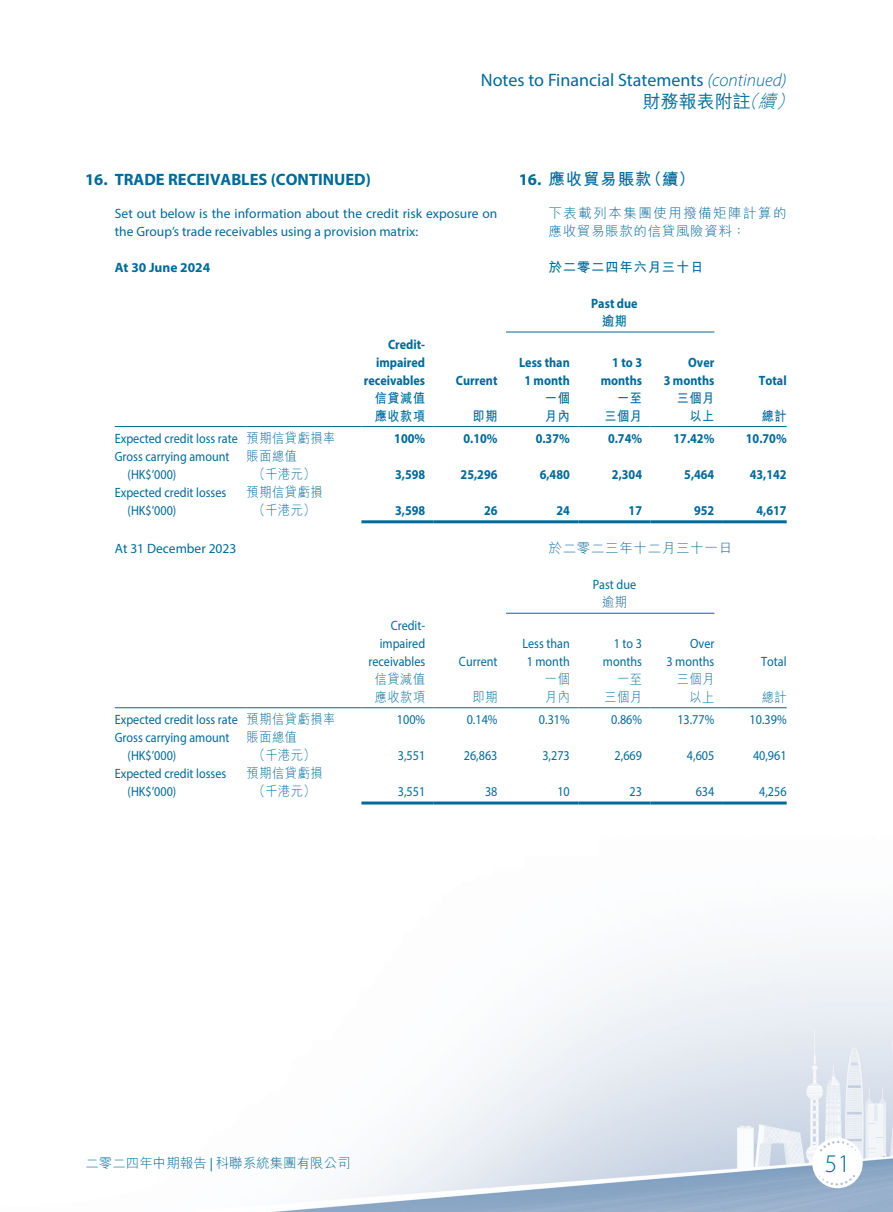
<style>
.page{position:relative;width:893px;height:1212px;background:#fff}
.page>*{position:absolute;margin:0;border:0;box-sizing:border-box;transform-origin:0 0}
.t1{font:300 25.5px "Myriad Pro";color:#016a99}
.t2{font:18px "Myriad Pro";color:#016a99}
.t3{font:18px "M Hei HK Medium E Ten B5 H";color:#016a99}
.t4{font:700 16.5px "Myriad Pro";color:#016a99}
.t5{font:16.5px "M Hei HK Bold E Ten B5 H";letter-spacing:.05em;color:#016a99}
.t6{font:13.5px/18px "Myriad Pro";color:#016a99;scale:.9 1}
.t7{font:700 13.5px/18px "Myriad Pro";color:#016a99;text-align:right;scale:.9 1}
.t8{font:13.5px/18px "Myriad Pro";color:#016a99}
.t9{font:13.5px/18px "M Hei HK Light E Ten B5 H";letter-spacing:.05em;color:#016a99;scale:.9 1}
.t10{font:13.5px/18px "M Hei HK Light E Ten B5 H";letter-spacing:.11em;color:#016a99}
.t11{font:13.5px/18px "M Hei HK Bold E Ten B5 H";letter-spacing:.05em;color:#016a99;scale:.9 1}
.t12{font:13.5px "M Hei HK Light E Ten B5 H";color:#016a99}
.t13{font:13.5px "M Hei HK Light E Ten B5 H";letter-spacing:.05em;color:#016a99}
.t14{font:700 13.5px "Myriad Pro";color:#016a99}
.t15{font:13.5px "M Hei HK Bold E Ten B5 H";letter-spacing:.05em;color:#016a99}
.s1{font-weight:300;font-style:italic}
.s2{font-family:"M Hei HK Light E Ten B5 H";font-style:italic}
.s3{font-family:"Myriad Pro";font-weight:700}
.s4{font-family:"M Hei HK Light E Ten B5 H"}
.s5{font-family:"Myriad Pro"}
</style>
<div class="page">
<img style="left:273px;top:804px;width:620px;height:408px">
<div style="left:812px;top:1138px;width:51px;height:50px;background:#fff;border-radius:50%"></div>
<svg style="left:820px;top:1141px;width:36px;height:10px"></svg>
<svg style="left:819px;top:1175px;width:36px;height:10px"></svg>
<hr style="left:506px;top:332px;width:208px;height:1px;background:#016a99">
<hr style="left:115px;top:426px;width:132px;height:1px;background:#016a99">
<hr style="left:247px;top:426px;width:114px;height:1px;background:#016a99">
<hr style="left:361px;top:426px;width:73px;height:1px;background:#016a99">
<hr style="left:434px;top:426px;width:72px;height:1px;background:#016a99">
<hr style="left:506px;top:426px;width:72px;height:1px;background:#016a99">
<hr style="left:578px;top:426px;width:73px;height:1px;background:#016a99">
<hr style="left:651px;top:426px;width:72px;height:1px;background:#016a99">
<hr style="left:723px;top:426px;width:64px;height:1px;background:#016a99">
<hr style="left:361px;top:520px;width:73px;height:3px;background:#016a99">
<hr style="left:434px;top:520px;width:72px;height:3px;background:#016a99">
<hr style="left:506px;top:520px;width:72px;height:3px;background:#016a99">
<hr style="left:578px;top:520px;width:73px;height:3px;background:#016a99">
<hr style="left:651px;top:520px;width:72px;height:3px;background:#016a99">
<hr style="left:723px;top:520px;width:64px;height:3px;background:#016a99">
<hr style="left:506px;top:613px;width:208px;height:1px;background:#016a99">
<hr style="left:115px;top:707px;width:132px;height:1px;background:#016a99">
<hr style="left:247px;top:707px;width:114px;height:1px;background:#016a99">
<hr style="left:361px;top:707px;width:73px;height:1px;background:#016a99">
<hr style="left:434px;top:707px;width:72px;height:1px;background:#016a99">
<hr style="left:506px;top:707px;width:72px;height:1px;background:#016a99">
<hr style="left:578px;top:707px;width:73px;height:1px;background:#016a99">
<hr style="left:651px;top:707px;width:72px;height:1px;background:#016a99">
<hr style="left:723px;top:707px;width:64px;height:1px;background:#016a99">
<hr style="left:361px;top:801px;width:73px;height:3px;background:#016a99">
<hr style="left:434px;top:801px;width:72px;height:3px;background:#016a99">
<hr style="left:506px;top:801px;width:72px;height:3px;background:#016a99">
<hr style="left:578px;top:801px;width:73px;height:3px;background:#016a99">
<hr style="left:651px;top:801px;width:72px;height:3px;background:#016a99">
<hr style="left:723px;top:801px;width:64px;height:3px;background:#016a99">
<h2 class="t2" style="left:481px;top:73px;width:307px">Notes to Financial Statements <span class="s1">(continued)</span></h2>
<h2 class="t3" style="left:643px;top:94px;width:157px">財務報表附註<span class="s2">（續）</span></h2>
<p class="t4" style="left:85px;top:173px;width:287px">16. TRADE RECEIVABLES (CONTINUED)</p>
<p class="t8" style="left:115px;top:206px;width:384px">Set out below is the information about the credit risk exposure on the Group’s trade receivables using a provision matrix:</p>
<p class="t14" style="left:115px;top:262px;width:97px">At 30 June 2024</p>
<p class="t5" style="left:519px;top:172px;width:178px"><span class="s3">16.</span> 應收貿易賬款（續）</p>
<p class="t10" style="left:548px;top:206px;width:240px">下表載列本集團使用撥備矩陣計算的應收貿易賬款的信貸風險資料：</p>
<p class="t15" style="left:548px;top:262px;width:157px">於二零二四年六月三十日</p>
<p class="t7" style="left:591px;top:296px;width:53px">Past due</p>
<p class="t11" style="left:602px;top:314px;width:29px">逾期</p>
<p class="t7" style="left:364px;top:336px;width:70px">Credit&shy;impaired receivables</p>
<p class="t7" style="left:456px;top:372px;width:48px">Current</p>
<p class="t7" style="left:519px;top:354px;width:58px;text-align:center">Less than<br>1 month</p>
<p class="t7" style="left:601px;top:354px;width:48px">1 to 3 months</p>
<p class="t7" style="left:664px;top:354px;width:58px">Over<br>3 months</p>
<p class="t7" style="left:759px;top:372px;width:32px">Total</p>
<p class="t11" style="left:375px;top:390px;width:58px">信貸減值應收款項</p>
<p class="t11" style="left:473px;top:408px;width:29px">即期</p>
<p class="t11" style="left:545px;top:390px;width:29px">一個月內</p>
<p class="t11" style="left:604px;top:390px;width:43px;text-align:right">一至三個月</p>
<p class="t11" style="left:677px;top:390px;width:43px;text-align:right">三個月以上</p>
<p class="t11" style="left:762px;top:408px;width:29px">總計</p>
<p class="t6" style="left:115px;top:431px;width:247px">Expected credit loss rate <span class="s4">預期信貸虧損率</span></p>
<p class="t7" style="left:394px;top:431px;width:36px">100%</p>
<p class="t7" style="left:463px;top:431px;width:39px">0.10%</p>
<p class="t7" style="left:536px;top:431px;width:39px">0.37%</p>
<p class="t7" style="left:608px;top:431px;width:39px">0.74%</p>
<p class="t7" style="left:674px;top:431px;width:47px">17.42%</p>
<p class="t7" style="left:746px;top:431px;width:47px">10.70%</p>
<p class="t6" style="left:128px;top:449px;width:115px;text-indent:-13px">Gross carrying amount (HK$’000)</p>
<p class="t9" style="left:253px;top:449px;width:70px;text-indent:-7px">賬面總值<br>（千港元）</p>
<p class="t7" style="left:395px;top:467px;width:35px">3,598</p>
<p class="t7" style="left:461px;top:467px;width:42px">25,296</p>
<p class="t7" style="left:540px;top:467px;width:35px">6,480</p>
<p class="t7" style="left:612px;top:467px;width:35px">2,304</p>
<p class="t7" style="left:684px;top:467px;width:35px">5,464</p>
<p class="t7" style="left:750px;top:467px;width:42px">43,142</p>
<p class="t6" style="left:128px;top:485px;width:111px;text-indent:-13px">Expected credit losses (HK$’000)</p>
<p class="t9" style="left:247px;top:485px;width:86px;text-align:center">預期信貸虧損（千港元）</p>
<p class="t8" style="left:115px;top:541px;width:123px">At 31 December 2023</p>
<p class="t7" style="left:395px;top:503px;width:35px">3,598</p>
<p class="t7" style="left:484px;top:503px;width:16px">26</p>
<p class="t7" style="left:556px;top:503px;width:16px">24</p>
<p class="t7" style="left:629px;top:503px;width:16px">17</p>
<p class="t7" style="left:694px;top:503px;width:24px">952</p>
<p class="t7" style="left:756px;top:503px;width:35px">4,617</p>
<p class="t13" style="left:548px;top:543px;width:185px">於二零二三年十二月三十一日</p>
<p class="t6" style="left:368px;top:617px;width:65px;text-align:right">Credit&shy;impaired receivables</p>
<p class="t9" style="left:375px;top:672px;width:58px">信貸減值應收款項</p>
<p class="t6" style="left:459px;top:653px;width:44px">Current</p>
<p class="t9" style="left:473px;top:690px;width:29px">即期</p>
<p class="t6" style="left:593px;top:577px;width:50px">Past due</p>
<p class="t9" style="left:602px;top:595px;width:29px">逾期</p>
<p class="t6" style="left:522px;top:635px;width:54px;text-align:center">Less than<br>1 month</p>
<p class="t6" style="left:603px;top:635px;width:45px;text-align:right">1 to 3 months</p>
<p class="t6" style="left:666px;top:635px;width:55px;text-align:right">Over<br>3 months</p>
<p class="t9" style="left:545px;top:672px;width:29px">一個月內</p>
<p class="t9" style="left:604px;top:672px;width:43px;text-align:right">一至三個月</p>
<p class="t9" style="left:677px;top:672px;width:43px;text-align:right">三個月以上</p>
<p class="t6" style="left:761px;top:653px;width:30px">Total</p>
<p class="t9" style="left:762px;top:690px;width:29px">總計</p>
<p class="t6" style="left:115px;top:712px;width:247px">Expected credit loss rate <span class="s4">預期信貸虧損率</span></p>
<p class="t6" style="left:397px;top:712px;width:33px">100%</p>
<p class="t6" style="left:467px;top:712px;width:36px">0.14%</p>
<p class="t6" style="left:539px;top:712px;width:36px">0.31%</p>
<p class="t6" style="left:611px;top:712px;width:36px">0.86%</p>
<p class="t6" style="left:677px;top:712px;width:43px">13.77%</p>
<p class="t6" style="left:750px;top:712px;width:43px">10.39%</p>
<p class="t6" style="left:128px;top:730px;width:115px;text-indent:-13px">Gross carrying amount (HK$’000)</p>
<p class="t9" style="left:253px;top:730px;width:70px;text-indent:-7px">賬面總值<br>（千港元）</p>
<p class="t6" style="left:398px;top:748px;width:32px">3,551</p>
<p class="t6" style="left:464px;top:748px;width:39px">26,863</p>
<p class="t6" style="left:542px;top:748px;width:32px">3,273</p>
<p class="t6" style="left:615px;top:748px;width:32px">2,669</p>
<p class="t6" style="left:687px;top:748px;width:32px">4,605</p>
<p class="t6" style="left:753px;top:748px;width:39px">40,961</p>
<p class="t6" style="left:128px;top:766px;width:111px;text-indent:-13px">Expected credit losses (HK$’000)</p>
<p class="t9" style="left:247px;top:766px;width:86px;text-align:center">預期信貸虧損（千港元）</p>
<p class="t6" style="left:398px;top:784px;width:32px">3,551</p>
<p class="t6" style="left:485px;top:784px;width:15px">38</p>
<p class="t6" style="left:557px;top:784px;width:15px">10</p>
<p class="t6" style="left:630px;top:784px;width:15px">23</p>
<p class="t6" style="left:696px;top:784px;width:22px">634</p>
<p class="t6" style="left:759px;top:784px;width:32px">4,256</p>
<p class="t12" style="left:85px;top:1158px;width:267px">二零二四年中期報告 <span class="s5">|</span> 科聯系統集團有限公司</p>
<h1 class="t1" style="left:825px;top:1153px;width:27px">51</h1>
</div>
